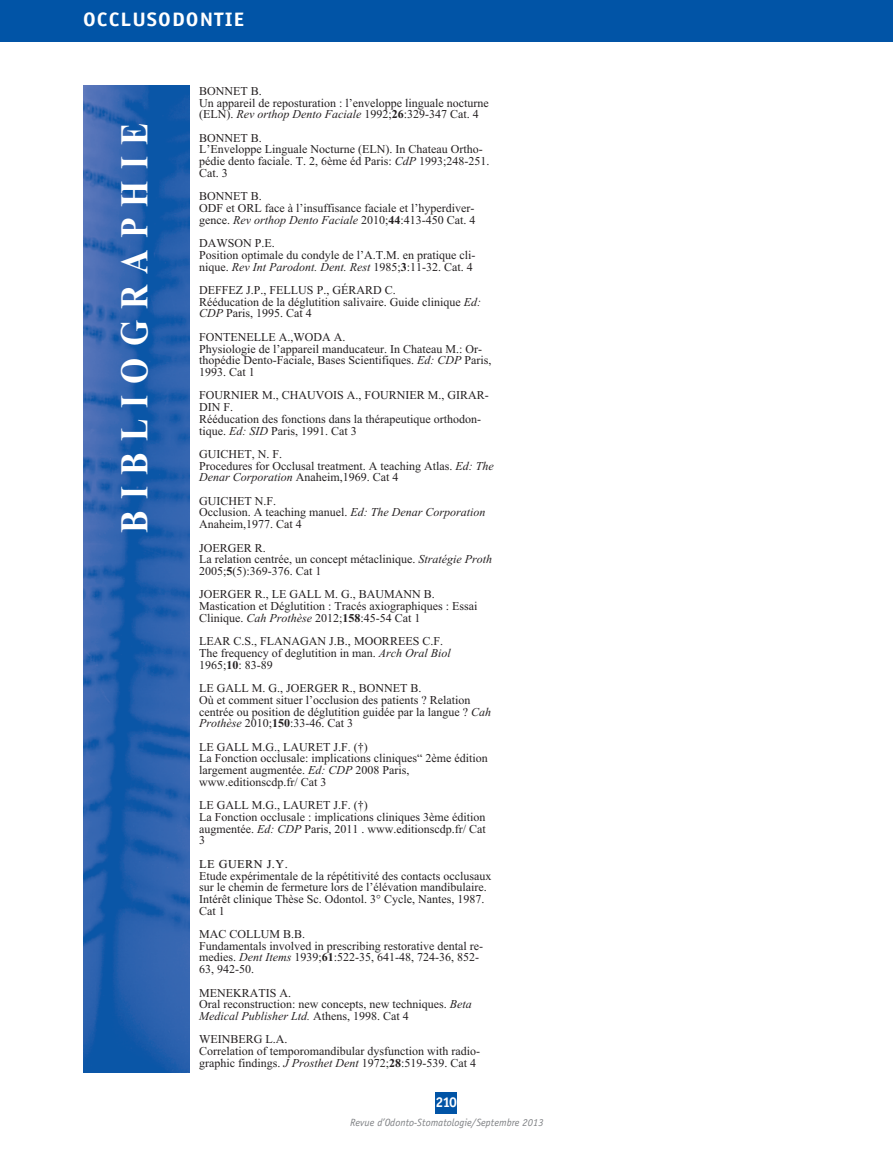
<style>
.page{position:relative;width:893px;height:1149px;background:#fff}
.page>*{position:absolute;margin:0;border:0;box-sizing:border-box;transform-origin:0 0}
.t1{font:700 39.3px "Times New Roman";letter-spacing:.335em;color:#fff;scale:.85 1}
.t2{font:700 19.5px "Officina Sans";letter-spacing:.05em;color:#fff;scale:1.1 1}
.t3{font:700 14.25px "Officina Sans";color:#fff}
.t4{font:12px/11.7px "Times New Roman";color:#231f20}
.t5{font:italic 10.5px "Officina Sans";color:#808285}
.s1{font-style:italic}
.s2{font-family:"Times New Roman PS Bold MT OTF"}
</style>
<div class="page">
<div style="left:436px;top:1091px;width:21px;height:22px;background:#0154a6"></div>
<div style="left:0;top:0;width:893px;height:42px;background:#0154a6"></div>
<img style="left:83px;top:85px;width:107px;height:986px">
<h2 class="t2" style="left:83px;top:12px;width:148px">OCCLUSODONTIE</h2>
<h1 class="t1" style="left:111px;top:532px;width:483px;rotate:-90deg">BIBLIOGRAPHIE</h1>
<p class="t4" style="left:199px;top:85px;width:291px">BONNET B.<br>Un appareil de reposturation : l’enveloppe linguale nocturne (ELN). <span class="s1">Rev orthop Dento Faciale</span> 1992;<span class="s2">26</span>:329-347 Cat. 4</p>
<p class="t4" style="left:199px;top:132px;width:292px">BONNET B.<br>L’Enveloppe Linguale Nocturne (ELN). In Chateau Ortho&shy;pédie dento faciale. T. 2, 6ème éd Paris: <span class="s1">CdP</span> 1993;248-251.<br>Cat. 3</p>
<p class="t4" style="left:199px;top:190px;width:278px">BONNET B.<br>ODF et ORL face à l’insuffisance faciale et l’hyperdiver&shy;gence. <span class="s1">Rev orthop Dento Faciale</span> 2010;<span class="s2">44</span>:413-450 Cat. 4</p>
<p class="t4" style="left:199px;top:237px;width:278px">DAWSON P.E.<br>Position optimale du condyle de l’A.T.M. en pratique cli&shy;nique. <span class="s1">Rev Int Parodont. Dent. Rest</span> 1985;<span class="s2">3</span>:11-32. Cat. 4</p>
<p class="t4" style="left:199px;top:284px;width:283px">DEFFEZ J.P., FELLUS P., GÉRARD C.<br>Rééducation de la déglutition salivaire. Guide clinique <span class="s1">Ed:<br>CDP</span> Paris, 1995. Cat 4</p>
<p class="t4" style="left:199px;top:331px;width:294px">FONTENELLE A.,WODA A.<br>Physiologie de l’appareil manducateur. In Chateau M.: Or&shy;thopédie Dento-Faciale, Bases Scientifiques. <span class="s1">Ed: CDP</span> Paris, 1993. Cat 1</p>
<p class="t4" style="left:199px;top:389px;width:291px">FOURNIER M., CHAUVOIS A., FOURNIER M., GIRAR-DIN F.<br>Rééducation des fonctions dans la thérapeutique orthodon&shy;tique. <span class="s1">Ed: SID</span> Paris, 1991. Cat 3</p>
<p class="t4" style="left:199px;top:448px;width:296px">GUICHET, N. F.<br>Procedures for Occlusal treatment. A teaching Atlas. <span class="s1">Ed: The<br>Denar Corporation</span> Anaheim,1969. Cat 4</p>
<p class="t4" style="left:199px;top:494px;width:288px">GUICHET N.F.<br>Occlusion. A teaching manuel. <span class="s1">Ed: The Denar Corporation<br></span>Anaheim,1977. Cat 4</p>
<p class="t4" style="left:199px;top:541px;width:294px">JOERGER R.<br>La relation centrée, un concept métaclinique. <span class="s1">Stratégie Proth<br></span>2005;<span class="s2">5</span>(5):369-376. Cat 1</p>
<p class="t4" style="left:199px;top:588px;width:280px">JOERGER R., LE GALL M. G., BAUMANN B.<br>Mastication et Déglutition : Tracés axiographiques : Essai<br>Clinique. <span class="s1">Cah Prothèse</span> 2012;<span class="s2">158</span>:45-54 Cat 1</p>
<p class="t4" style="left:199px;top:635px;width:253px">LEAR C.S., FLANAGAN J.B., MOORREES C.F.<br>The frequency of deglutition in man. <span class="s1">Arch Oral Biol<br></span>1965;<span class="s2">10</span>: 83-89</p>
<p class="t4" style="left:199px;top:682px;width:293px">LE GALL M. G., JOERGER R., BONNET B.<br>Où et comment situer l’occlusion des patients ? Relation centrée ou position de déglutition guidée par la langue ? <span class="s1">Cah Prothèse</span> 2010;<span class="s2">150</span>:33-46. Cat 3</p>
<p class="t4" style="left:199px;top:740px;width:290px">LE GALL M.G., LAURET J.F. (†)<br>La Fonction occlusale: implications cliniques“ 2ème édition largement augmentée. <span class="s1">Ed: CDP</span> 2008 Paris, www.editionscdp.fr/ Cat 3</p>
<p class="t4" style="left:199px;top:799px;width:288px">LE GALL M.G., LAURET J.F. (†)<br>La Fonction occlusale : implications cliniques 3ème édition augmentée. <span class="s1">Ed: CDP</span> Paris, 2011 . www.editionscdp.fr/ Cat 3</p>
<p class="t4" style="left:199px;top:857px;width:294px">LE GUERN J.Y.<br>Etude expérimentale de la répétitivité des contacts occlusaux sur le chemin de fermeture lors de l’élévation mandibulaire.<br>Intérêt clinique Thèse Sc. Odontol. 3° Cycle, Nantes, 1987.<br>Cat 1</p>
<p class="t4" style="left:199px;top:927px;width:285px">MAC COLLUM B.B.<br>Fundamentals involved in prescribing restorative dental re&shy;medies. <span class="s1">Dent Items</span> 1939;<span class="s2">61</span>:522-35, 641-48, 724-36, 852- 63, 942-50.</p>
<p class="t4" style="left:199px;top:986px;width:274px">MENEKRATIS A.<br>Oral reconstruction: new concepts, new techniques. <span class="s1">Beta<br>Medical Publisher Ltd.</span> Athens, 1998. Cat 4</p>
<p class="t4" style="left:199px;top:1033px;width:282px">WEINBERG L.A.<br>Correlation of temporomandibular dysfunction with radio&shy;graphic findings. <span class="s1">J Prosthet Dent</span> 1972;<span class="s2">28</span>:519-539. Cat 4</p>
<p class="t3" style="left:435px;top:1096px;width:23px">210</p>
<p class="t5" style="left:350px;top:1117px;width:195px">Revue d’Odonto-Stomatologie/Septembre 2013</p>
</div>
